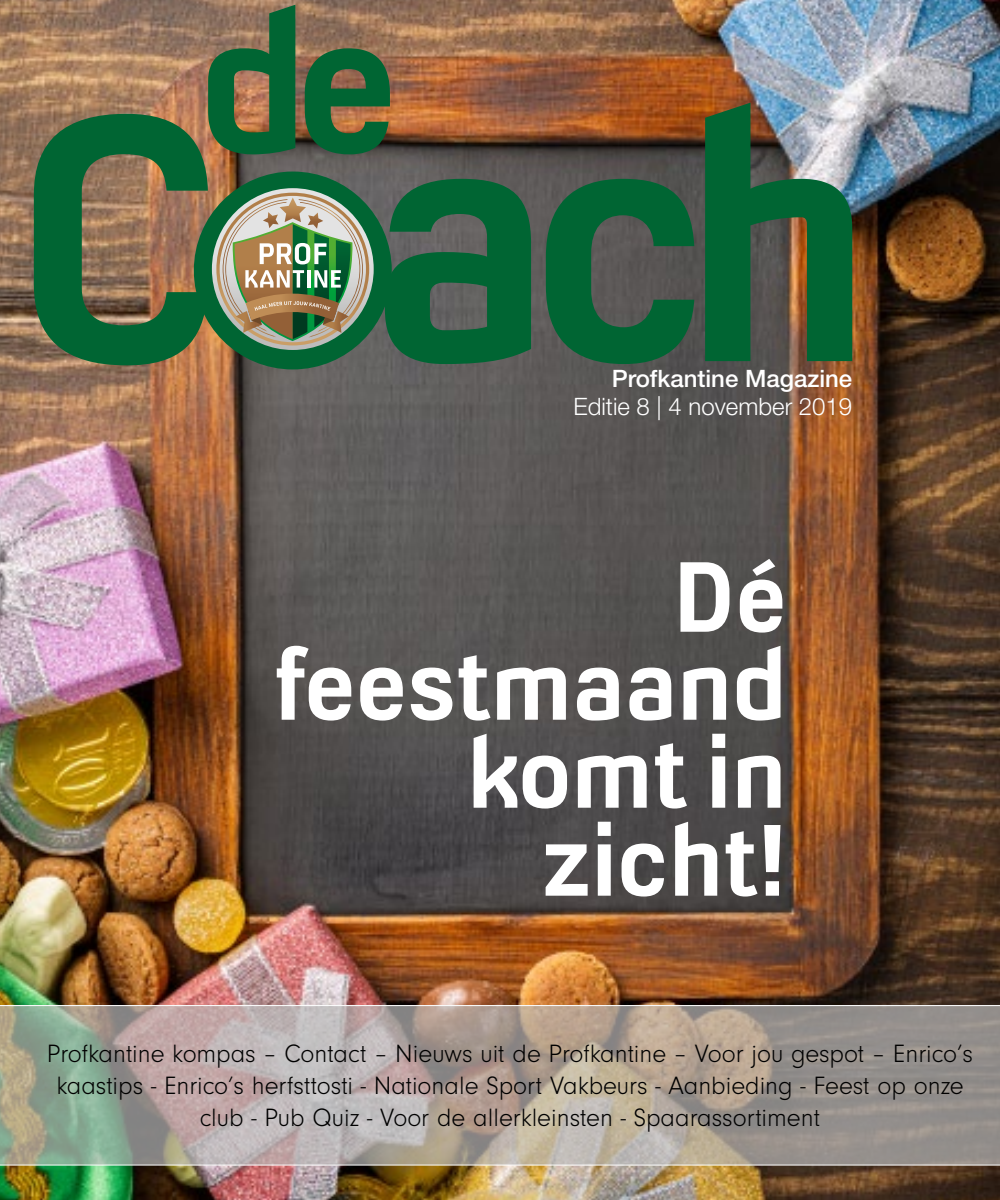
<style>
.page{position:relative;width:1000px;height:1200px;background:#fff}
.page>*{position:absolute;margin:0;border:0;box-sizing:border-box;transform-origin:0 0}
.t1{font:700 94px/88px "Milibus Rg";letter-spacing:-.025em;color:#fff;text-align:right}
.t2{font:300 26px/32px "Neuzeit Gro";color:#000;text-align:center}
.t3{font:300 24px "Helvetica Neue LT Std";color:#fff}
.t4{font:500 24px "Helvetica Neue LT Std";color:#fff}
</style>
<div class="page">
<img style="left:0;top:0;width:1000px;height:1200px">
<svg style="left:0;top:1006px;width:1000px;height:159px;background:#aaa29a"></svg>
<hr style="left:0;top:1005px;width:1000px;height:1px;background:#fff">
<hr style="left:0;top:1165px;width:1000px;height:1px;background:#fff">
<svg style="left:208px;top:5px;width:182px;height:98px;background:#566d4a"></svg>
<img style="left:34px;top:103px;width:818px;height:262px">
<div style="left:195px;top:173px;width:196px;height:195px;background:#006533;border-radius:50%"></div>
<svg style="left:212px;top:188px;width:162px;height:162px"></svg>
<svg style="left:216px;top:193px;width:153px;height:152px"></svg>
<p class="t4" style="left:612px;top:364px;width:242px">Profkantine Magazine</p>
<p class="t3" style="left:573px;top:392px;width:280px">Editie 8 | 4 november 2019</p>
<h1 class="t1" style="left:275px;top:552px;width:515px">Dé feestmaand komt in zicht!</h1>
<p class="t2" style="left:47px;top:1038px;width:928px">Profkantine kompas – Contact – Nieuws uit de Profkantine – Voor jou gespot – Enrico’s kaastips - Enrico’s herfsttosti - Nationale Sport Vakbeurs - Aanbieding - Feest op onze club - Pub Quiz - Voor de allerkleinsten - Spaarassortiment</p>
</div>
